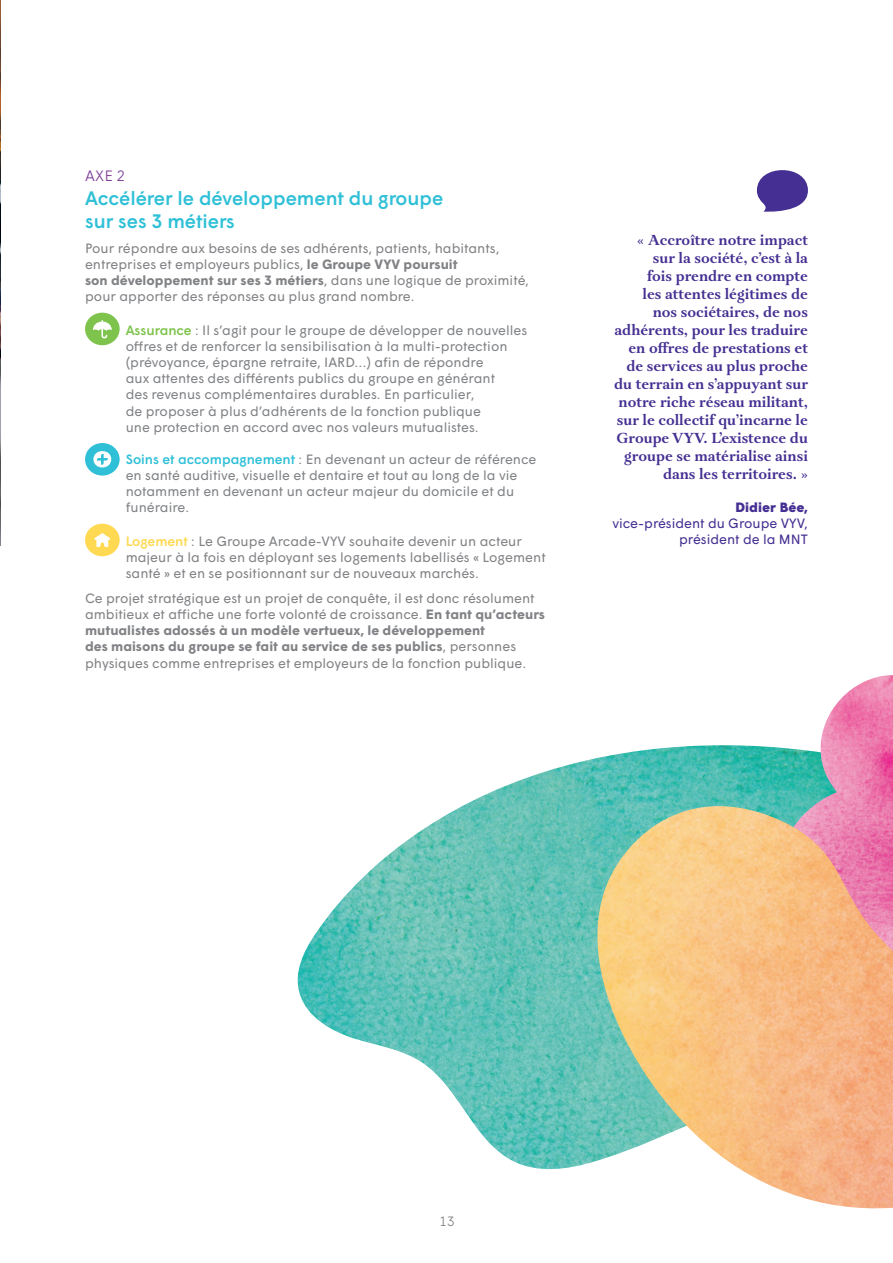
<style>
.page{position:relative;width:893px;height:1263px;background:#fff}
.page>*{position:absolute;margin:0;border:0;box-sizing:border-box;transform-origin:0 0}
.t1{font:500 19.5px/23.4px "Wigrum";color:#2fc0d7}
.t2{font:700 15px/18px "Aria Text G1";color:#452f92;text-align:right}
.t3{font:300 15px "Wigrum";color:#7e3e98}
.t4{font:13.5px/16.2px "Wigrum";color:#808285}
.t5{font:13.5px/16.2px "Wigrum";color:#452f92;text-align:right}
.t6{font:900 13.5px "Wigrum";color:#452f92}
.t7{font:300 13.5px "Wigrum";color:#808285}
.s1{font-weight:700}
.s2{font-weight:500;color:#7dc34c}
.s3{font-weight:500;color:#2fc0d7}
.s4{font-weight:500;color:#fed951}
</style>
<div class="page">
<img style="left:297px;top:745px;width:480px;height:425px">
<img style="left:777px;top:675px;width:116px;height:131px">
<img style="left:575px;top:806px;width:318px;height:403px">
<img style="left:0;top:0;width:1px;height:361px">
<img style="left:0;top:361px;width:1px;height:184px">
<div style="left:85px;top:313px;width:35px;height:32px;background:#7dc34c;border-radius:50%"></div>
<svg style="left:93px;top:320px;width:19px;height:18px"></svg>
<div style="left:85px;top:443px;width:35px;height:33px;background:#2fc0d7;border-radius:50%"></div>
<svg style="left:93px;top:451px;width:18px;height:16px"></svg>
<div style="left:85px;top:524px;width:35px;height:32px;background:#fed951;border-radius:50%"></div>
<svg style="left:94px;top:533px;width:16px;height:14px"></svg>
<svg style="left:757px;top:170px;width:51px;height:42px"></svg>
<p class="t3" style="left:85px;top:165px;width:42px">AXE 2</p>
<h1 class="t1" style="left:85px;top:185px;width:360px">Accélérer le développement du groupe sur ses 3 métiers</h1>
<p class="t4" style="left:85px;top:239px;width:445px">Pour répondre aux besoins de ses adhérents, patients, habitants, entreprises et employeurs publics, <span class="s1">le Groupe VYV poursuit<br>son développement sur ses 3 métiers</span>, dans une logique de proximité, pour apporter des réponses au plus grand nombre.</p>
<p class="t4" style="left:126px;top:321px;width:403px"><span class="s2">Assurance</span> : Il s’agit pour le groupe de développer de nouvelles offres et de renforcer la sensibilisation à la multi-protection (prévoyance, épargne retraite, IARD…) afin de répondre<br>aux attentes des différents publics du groupe en générant<br>des revenus complémentaires durables. En particulier,<br>de proposer à plus d’adhérents de la fonction publique<br>une protection en accord avec nos valeurs mutualistes.</p>
<p class="t4" style="left:126px;top:450px;width:412px"><span class="s3">Soins et accompagnement</span> : En devenant un acteur de référence en santé auditive, visuelle et dentaire et tout au long de la vie notamment en devenant un acteur majeur du domicile et du funéraire.</p>
<p class="t4" style="left:126px;top:532px;width:422px"><span class="s4">Logement</span> : Le Groupe Arcade-VYV souhaite devenir un acteur majeur à la fois en déployant ses logements labellisés « Logement santé » et en se positionnant sur de nouveaux marchés.</p>
<p class="t4" style="left:85px;top:589px;width:461px">Ce projet stratégique est un projet de conquête, il est donc résolument ambitieux et affiche une forte volonté de croissance. <span class="s1">En tant qu’acteurs mutualistes adossés à un modèle vertueux, le développement<br>des maisons du groupe se fait au service de ses publics</span>, personnes physiques comme entreprises et employeurs de la fonction publique.</p>
<p class="t2" style="left:614px;top:231px;width:195px">« Accroître notre impact sur la société, c’est à la<br>fois prendre en compte<br>les attentes légitimes de<br>nos sociétaires, de nos adhérents, pour les traduire en offres de prestations et de services au plus proche du terrain en s’appuyant sur notre riche réseau militant, sur le collectif qu’incarne le<br>Groupe VYV. L’existence du groupe se matérialise ainsi dans les territoires. »</p>
<p class="t6" style="left:735px;top:497px;width:74px">Didier Bée,</p>
<p class="t5" style="left:612px;top:514px;width:197px">vice-président du Groupe VYV, président de la MNT</p>
<p class="t7" style="left:439px;top:1211px;width:16px">13</p>
</div>
